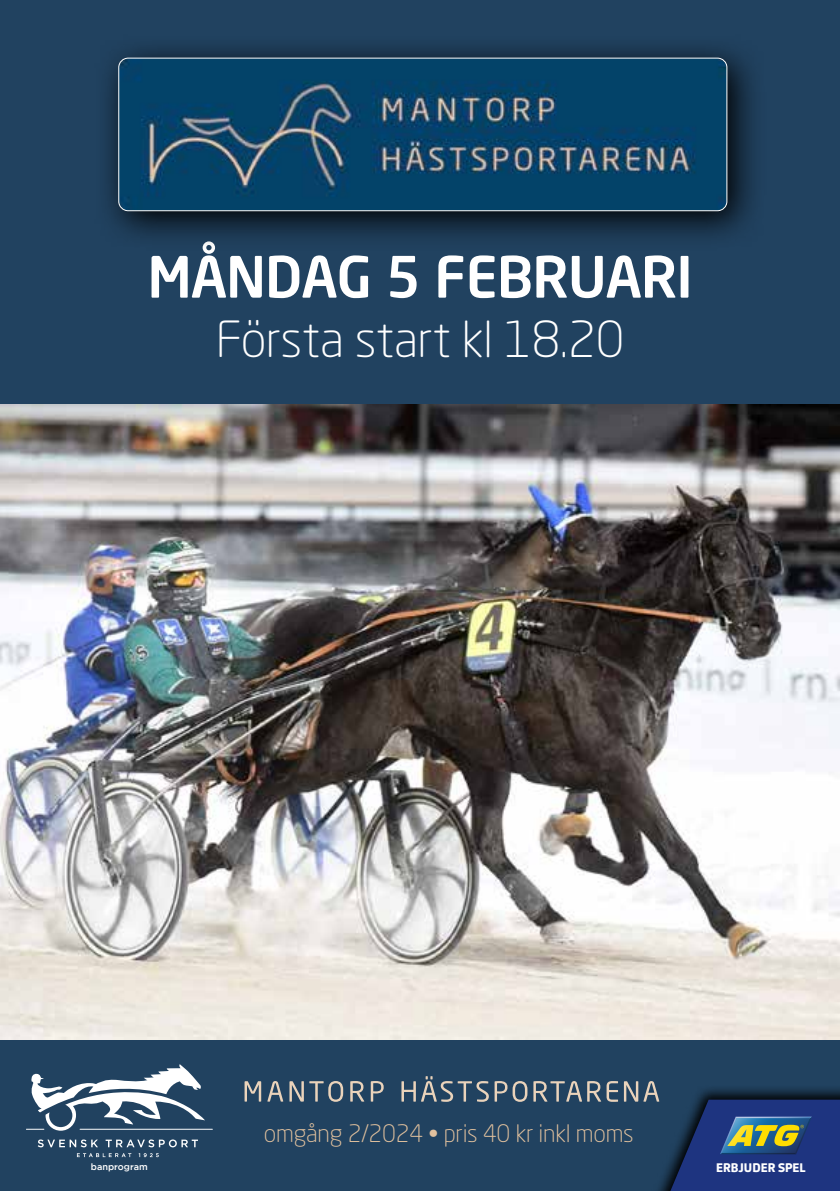
<style>
.page{position:relative;width:840px;height:1191px;background:#fff}
.page>*{position:absolute;margin:0;border:0;box-sizing:border-box;transform-origin:0 0}
.t1{font:500 56.2px "Neo Sans Pro";letter-spacing:-.02em;color:#fff}
.t2{font:300 49.2px "Neo Sans Pro";letter-spacing:-.01em;color:#fff}
.t3{font:300 23.8px "Neo Sans Pro";letter-spacing:-.01em;color:#e1c19e}
.t4{font:800 12px "ATG Text";color:#fff}
.t5{font:500 9.2px "Gotham";color:#fff}
</style>
<div class="page">
<img style="left:0;top:403px;width:839px;height:637px">
<div style="left:0;top:0;width:839px;height:403px;background:#214260"></div>
<div style="left:0;top:1040px;width:839px;height:151px;background:#214260"></div>
<svg style="left:401px;top:1076px;width:254px;height:25px"></svg>
<svg style="left:244px;top:1081px;width:139px;height:20px"></svg>
<svg style="left:650px;top:1084px;width:189px;height:107px"></svg>
<svg style="left:670px;top:1099px;width:169px;height:92px;background:#2b4375"></svg>
<svg style="left:38px;top:1139px;width:60px;height:8px"></svg>
<svg style="left:105px;top:1139px;width:93px;height:8px"></svg>
<svg style="left:77px;top:1153px;width:54px;height:4px"></svg>
<svg style="left:138px;top:1153px;width:21px;height:4px"></svg>
<svg style="left:26px;top:1064px;width:187px;height:66px"></svg>
<svg style="left:107px;top:47px;width:647px;height:190px"></svg>
<img style="left:119px;top:58px;width:607px;height:153px">
<div style="left:118px;top:58px;width:608px;height:153px;border:1px solid #fff;border-radius:9px"></div>
<h1 class="t1" style="left:147px;top:241px;width:546px">MÅNDAG 5 FEBRUARI</h1>
<h2 class="t2" style="left:215px;top:310px;width:410px">Första start kl 18.20</h2>
<p class="t3" style="left:264px;top:1118px;width:371px">omgång 2/2024 • pris 40 kr inkl moms</p>
<p class="t5" style="left:91px;top:1161px;width:58px">banprogram</p>
<p class="t4" style="left:715px;top:1160px;width:91px">ERBJUDER SPEL</p>
</div>
